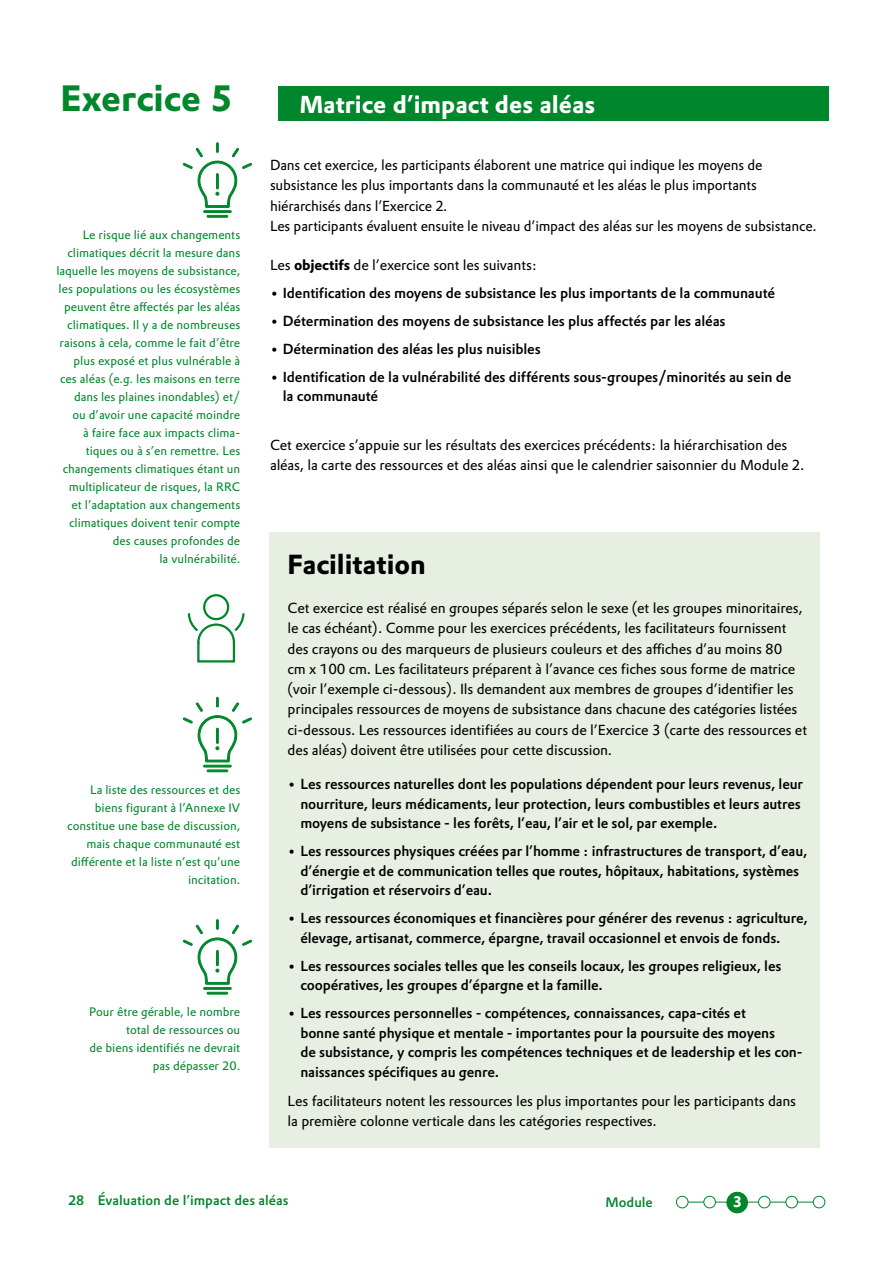
<style>
.page{position:relative;width:893px;height:1263px;background:#fff}
.page>*{position:absolute;margin:0;border:0;box-sizing:border-box;transform-origin:0 0}
.t1{font:700 36px "Evonik Prokyon";color:#00872b}
.t2{font:700 27px "Evonik Prokyon";color:#000}
.t3{font:700 24px "Evonik Prokyon";color:#fff}
.t4{font:700 15px "Evonik Prokyon";color:#fff}
.t5{font:14.25px/20.2px "Evonik Prokyon";letter-spacing:-.01em;color:#000}
.t6{font:500 14.25px/19.5px "Evonik Prokyon";letter-spacing:-.01em;color:#000}
.t7{font:500 13.5px "Evonik Prokyon";color:#00872b}
.t8{font:12px/18px "Evonik Prokyon";color:#00872b;text-align:right}
.s1{font-weight:700}
</style>
<div class="page">
<div style="left:279px;top:86px;width:550px;height:34px;background:#00872b"></div>
<div style="left:269px;top:533px;width:551px;height:615px;background:#e6efe1"></div>
<div style="left:203px;top:210px;width:28px;height:3px;border:1px solid #00872b"></div>
<div style="left:207px;top:215px;width:21px;height:2px;border:1px solid #00872b"></div>
<svg style="left:183px;top:143px;width:69px;height:69px"></svg>
<div style="left:203px;top:765px;width:28px;height:2px;border:1px solid #00872b"></div>
<div style="left:207px;top:770px;width:21px;height:2px;border:1px solid #00872b"></div>
<svg style="left:183px;top:697px;width:69px;height:65px"></svg>
<div style="left:203px;top:987px;width:28px;height:2px;border:1px solid #00872b"></div>
<div style="left:207px;top:992px;width:21px;height:2px;border:1px solid #00872b"></div>
<svg style="left:183px;top:919px;width:69px;height:66px"></svg>
<div style="left:203px;top:594px;width:26px;height:26px;border:2px solid #00872b;border-radius:50%"></div>
<svg style="left:187px;top:611px;width:58px;height:52px"></svg>
<hr style="left:684px;top:1202px;width:135px;height:1px;background:#00872b">
<div style="left:676px;top:1196px;width:12px;height:12px;background:#fff;border-radius:50%"></div>
<div style="left:676px;top:1196px;width:12px;height:12px;border:1px solid #00872b;border-radius:50%"></div>
<div style="left:704px;top:1196px;width:11px;height:12px;background:#fff;border-radius:50%"></div>
<div style="left:703px;top:1196px;width:13px;height:12px;border:1px solid #00872b;border-radius:50%"></div>
<div style="left:758px;top:1196px;width:12px;height:12px;background:#fff;border-radius:50%"></div>
<div style="left:758px;top:1196px;width:12px;height:12px;border:1px solid #00872b;border-radius:50%"></div>
<div style="left:786px;top:1196px;width:11px;height:12px;background:#fff;border-radius:50%"></div>
<div style="left:785px;top:1196px;width:13px;height:12px;border:1px solid #00872b;border-radius:50%"></div>
<div style="left:813px;top:1196px;width:12px;height:12px;background:#fff;border-radius:50%"></div>
<div style="left:813px;top:1196px;width:12px;height:12px;border:1px solid #00872b;border-radius:50%"></div>
<div style="left:727px;top:1192px;width:20px;height:20px;background:#00872b;border-radius:50%"></div>
<div style="left:726px;top:1192px;width:22px;height:21px;border:1px solid #00872b;border-radius:50%"></div>
<h1 class="t1" style="left:61px;top:69px;width:173px">Exercice 5</h1>
<h3 class="t3" style="left:300px;top:85px;width:297px">Matrice d’impact des aléas</h3>
<p class="t8" style="left:56px;top:225px;width:185px">Le risque lié aux changements climatiques décrit la mesure dans laquelle les moyens de subsistance, les populations ou les écosystèmes peuvent être affectés par les aléas climatiques. Il y a de nombreuses raisons à cela, comme le fait d’être plus exposé et plus vulnérable à ces aléas (e.g. les maisons en terre dans les plaines inondables) et/<br>ou d’avoir une capacité moindre<br>à faire face aux impacts clima&shy;tiques ou à s’en remettre. Les changements climatiques étant un multiplicateur de risques, la RRC et l’adaptation aux changements climatiques doivent tenir compte des causes profondes de<br>la vulnérabilité.</p>
<p class="t8" style="left:67px;top:780px;width:175px">La liste des ressources et des biens figurant à l’Annexe IV constitue une base de discussion, mais chaque communauté est différente et la liste n’est qu’une incitation.</p>
<p class="t8" style="left:89px;top:1002px;width:153px">Pour être gérable, le nombre total de ressources ou<br>de biens identifiés ne devrait pas dépasser 20.</p>
<p class="t5" style="left:270px;top:154px;width:548px">Dans cet exercice, les participants élaborent une matrice qui indique les moyens de subsistance les plus importants dans la communauté et les aléas le plus importants hiérarchisés dans l’Exercice 2.<br>Les participants évaluent ensuite le niveau d’impact des aléas sur les moyens de subsistance.</p>
<p class="t5" style="left:270px;top:254px;width:269px">Les <span class="s1">objectifs</span> de l’exercice sont les suivants:</p>
<p class="t6" style="left:270px;top:282px;width:507px">• Identification des moyens de subsistance les plus importants de la communauté</p>
<p class="t6" style="left:270px;top:310px;width:457px">• Détermination des moyens de subsistance les plus affectés par les aléas</p>
<p class="t6" style="left:270px;top:338px;width:272px">• Détermination des aléas les plus nuisibles</p>
<p class="t6" style="left:283px;top:366px;width:510px;text-indent:-13px">• Identification de la vulnérabilité des différents sous-groupes/minorités au sein de la communauté</p>
<p class="t5" style="left:270px;top:434px;width:536px">Cet exercice s’appuie sur les résultats des exercices précédents: la hiérarchisation des aléas, la carte des ressources et des aléas ainsi que le calendrier saisonnier du Module 2.</p>
<h2 class="t2" style="left:288px;top:543px;width:140px">Facilitation</h2>
<p class="t5" style="left:288px;top:597px;width:521px">Cet exercice est réalisé en groupes séparés selon le sexe (et les groupes minoritaires, le cas échéant). Comme pour les exercices précédents, les facilitateurs fournissent des crayons ou des marqueurs de plusieurs couleurs et des affiches d’au moins 80<br>cm x 100 cm. Les facilitateurs préparent à l’avance ces fiches sous forme de matrice (voir l’exemple ci-dessous). Ils demandent aux membres de groupes d’identifier les principales ressources de moyens de subsistance dans chacune des catégories listées ci-dessous. Les ressources identifiées au cours de l’Exercice 3 (carte des ressources et des aléas) doivent être utilisées pour cette discussion.</p>
<p class="t6" style="left:300px;top:773px;width:504px;text-indent:-13px">• Les ressources naturelles dont les populations dépendent pour leurs revenus, leur nourriture, leurs médicaments, leur protection, leurs combustibles et leurs autres moyens de subsistance - les forêts, l’eau, l’air et le sol, par exemple.</p>
<p class="t6" style="left:300px;top:840px;width:508px;text-indent:-13px">• Les ressources physiques créées par l’homme : infrastructures de transport, d’eau, d’énergie et de communication telles que routes, hôpitaux, habitations, systèmes d’irrigation et réservoirs d’eau.</p>
<p class="t6" style="left:300px;top:907px;width:509px;text-indent:-13px">• Les ressources économiques et financières pour générer des revenus : agriculture, élevage, artisanat, commerce, épargne, travail occasionnel et envois de fonds.</p>
<p class="t6" style="left:300px;top:955px;width:483px;text-indent:-13px">• Les ressources sociales telles que les conseils locaux, les groupes religieux, les coopératives, les groupes d’épargne et la famille.</p>
<p class="t6" style="left:300px;top:1002px;width:504px;text-indent:-13px">• Les ressources personnelles - compétences, connaissances, capa-cités et<br>bonne santé physique et mentale - importantes pour la poursuite des moyens<br>de subsistance, y compris les compétences techniques et de leadership et les con&shy;naissances spécifiques au genre.</p>
<p class="t5" style="left:288px;top:1089px;width:510px">Les facilitateurs notent les ressources les plus importantes pour les participants dans la première colonne verticale dans les catégories respectives.</p>
<p class="t7" style="left:68px;top:1189px;width:222px">28 Évaluation de l’impact des aléas</p>
<p class="t7" style="left:605px;top:1192px;width:49px">Module</p>
<p class="t4" style="left:733px;top:1190px;width:11px">3</p>
</div>
